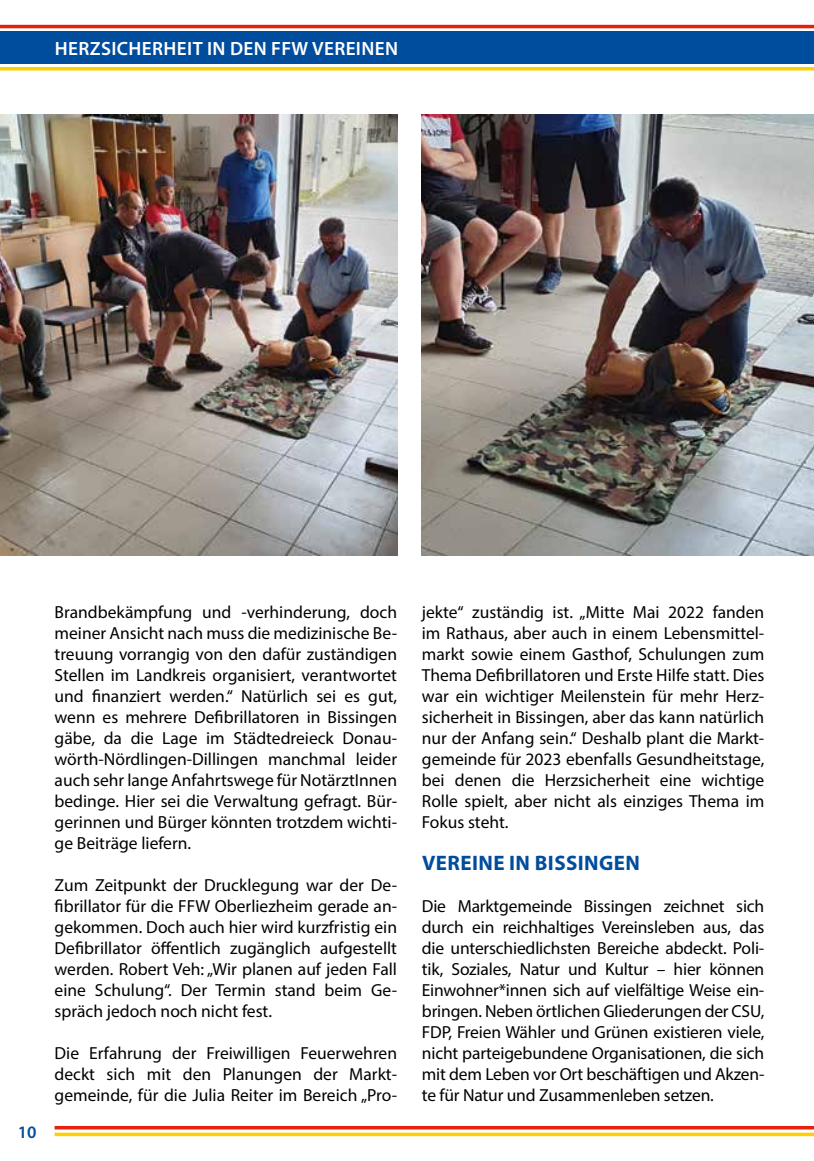
<style>
.page{position:relative;width:814px;height:1161px;background:#fff}
.page>*{position:absolute;margin:0;border:0;box-sizing:border-box;transform-origin:0 0}
.t1{font:700 21px "Myriad Pro";letter-spacing:.02em;color:#004c9d}
.t2{font:600 19.25px "Myriad Pro";letter-spacing:.02em;color:#fff}
.t3{font:17.5px/21px "Myriad Pro";color:#000;text-align:justify}
.t4{font:600 17.5px "Myriad Pro";color:#004c9d}
</style>
<div class="page">
<div style="left:0;top:32px;width:814px;height:32px;background:#004c9d"></div>
<hr style="left:55px;top:1126px;width:759px;height:3px;background:#e4220c">
<svg style="left:55px;top:1132px;width:758px;height:4px;background:#ffd72c"></svg>
<hr style="left:0;top:67px;width:814px;height:3px;background:#ffcf00">
<hr style="left:0;top:25px;width:814px;height:3px;background:#e4220c">
<img style="left:0;top:114px;width:397px;height:441px">
<img style="left:422px;top:114px;width:392px;height:441px">
<p class="t2" style="left:55px;top:36px;width:345px">HERZSICHERHEIT IN DEN FFW VEREINEN</p>
<p class="t4" style="left:18px;top:1120px;width:20px">10</p>
<p class="t3" style="left:55px;top:601px;width:344px">Brandbekämpfung und -verhinderung, doch meiner Ansicht nach muss die medizinische Be&shy;treuung vorrangig von den dafür zuständigen Stellen im Landkreis organisiert, verantwortet und finanziert werden.“ Natürlich sei es gut, wenn es mehrere Defibrillatoren in Bissingen gäbe, da die Lage im Städtedreieck Donau&shy;wörth-Nördlingen-Dillingen manchmal leider auch sehr lange Anfahrtswege für NotärztInnen bedinge. Hier sei die Verwaltung gefragt. Bür&shy;gerinnen und Bürger könnten trotzdem wichti&shy;ge Beiträge liefern.</p>
<p class="t3" style="left:55px;top:874px;width:344px">Zum Zeitpunkt der Drucklegung war der De&shy;fibrillator für die FFW Oberliezheim gerade an&shy;gekommen. Doch auch hier wird kurzfristig ein Defibrillator öffentlich zugänglich aufgestellt werden. Robert Veh: „Wir planen auf jeden Fall eine Schulung“. Der Termin stand beim Ge&shy;spräch jedoch noch nicht fest.</p>
<p class="t3" style="left:55px;top:1042px;width:344px">Die Erfahrung der Freiwilligen Feuerwehren deckt sich mit den Planungen der Markt&shy;gemeinde, für die Julia Reiter im Bereich „Pro-</p>
<p class="t3" style="left:422px;top:601px;width:344px">jekte“ zuständig ist. „Mitte Mai 2022 fanden im Rathaus, aber auch in einem Lebensmittel&shy;markt sowie einem Gasthof, Schulungen zum Thema Defibrillatoren und Erste Hilfe statt. Dies war ein wichtiger Meilenstein für mehr Herz&shy;sicherheit in Bissingen, aber das kann natürlich nur der Anfang sein.“ Deshalb plant die Markt&shy;gemeinde für 2023 ebenfalls Gesundheitstage, bei denen die Herzsicherheit eine wichtige Rolle spielt, aber nicht als einziges Thema im Fokus steht.</p>
<p class="t1" style="left:422px;top:849px;width:219px">VEREINE IN BISSINGEN</p>
<p class="t3" style="left:422px;top:895px;width:344px">Die Marktgemeinde Bissingen zeichnet sich durch ein reichhaltiges Vereinsleben aus, das die unterschiedlichsten Bereiche abdeckt. Poli&shy;tik, Soziales, Natur und Kultur – hier können Einwohner*innen sich auf vielfältige Weise ein&shy;bringen. Neben örtlichen Gliederungen der CSU, FDP, Freien Wähler und Grünen existieren viele, nicht parteigebundene Organisationen, die sich mit dem Leben vor Ort beschäftigen und Akzen&shy;te für Natur und Zusammenleben setzen.</p>
</div>
